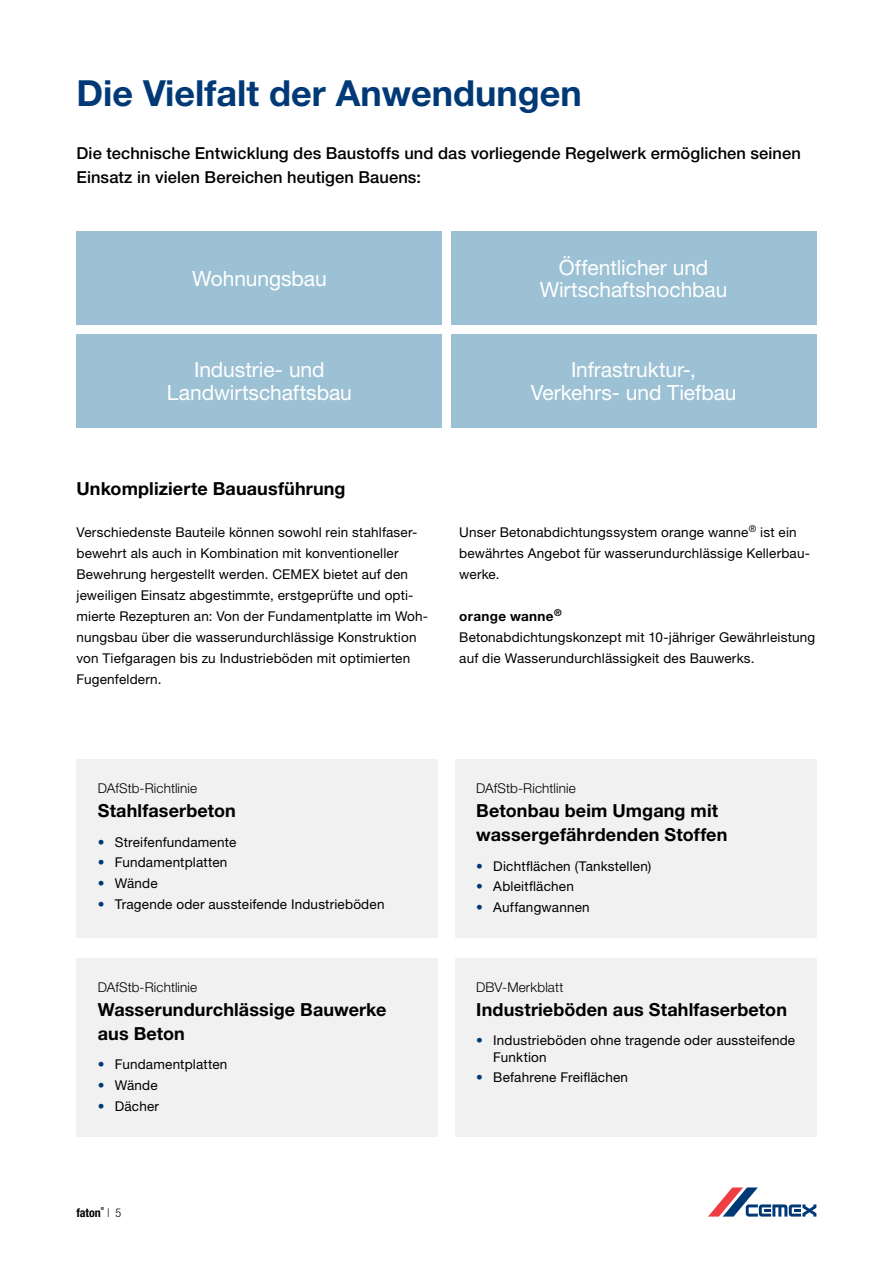
<style>
.page{position:relative;width:893px;height:1263px;background:#fff}
.page>*{position:absolute;margin:0;border:0;box-sizing:border-box;transform-origin:0 0}
.t1{font:700 36px "Helvetica Neue LT Pro";color:#003976}
.t2{font:21px/22.5px "Helvetica Neue LT Pro";letter-spacing:-.005em;color:#fff;text-align:center}
.t3{font:700 18px/24px "Helvetica Neue LT Pro";letter-spacing:.005em;color:#000}
.t4{font:500 16.5px/24px "Helvetica Neue LT Pro";letter-spacing:.005em;color:#000}
.t5{font:13.5px/21px "Helvetica Neue LT Pro";letter-spacing:.015em;color:#000}
.t6{font:300 13.5px "Helvetica Neue LT Pro";letter-spacing:.01em;color:#000}
.t7{font:700 condensed 12px "Helvetica Neue LT Pro";color:#000}
.t8{font:300 condensed 12px "Helvetica Neue LT Pro";color:#000}
.t9{font:700 4.2px "Helvetica Neue LT Pro";color:#000}
.s1{font-weight:700}
.s2{color:#003976}
</style>
<div class="page">
<svg style="left:708px;top:1187px;width:108px;height:29px"></svg>
<div style="left:77px;top:231px;width:365px;height:94px;background:#9cc1d4"></div>
<div style="left:77px;top:759px;width:361px;height:179px;background:#f1f1f2"></div>
<div style="left:77px;top:958px;width:361px;height:178px;background:#f1f1f2"></div>
<div style="left:455px;top:759px;width:361px;height:179px;background:#f1f1f2"></div>
<div style="left:455px;top:958px;width:361px;height:178px;background:#f1f1f2"></div>
<div style="left:77px;top:334px;width:365px;height:94px;background:#9cc1d4"></div>
<div style="left:451px;top:231px;width:365px;height:94px;background:#9cc1d4"></div>
<div style="left:451px;top:334px;width:365px;height:94px;background:#9cc1d4"></div>
<h1 class="t1" style="left:77px;top:71px;width:507px">Die Vielfalt der Anwendungen</h1>
<p class="t4" style="left:77px;top:140px;width:726px">Die technische Entwicklung des Baustoffs und das vorliegende Regelwerk ermöglichen seinen<br>Einsatz in vielen Bereichen heutigen Bauens:</p>
<h2 class="t2" style="left:192px;top:267px;width:136px">Wohnungsbau</h2>
<h2 class="t2" style="left:167px;top:358px;width:186px">Industrie- und<br>Landwirtschaftsbau</h2>
<h2 class="t2" style="left:540px;top:255px;width:189px">Öffentlicher und<br>Wirtschaftshochbau</h2>
<h2 class="t2" style="left:531px;top:358px;width:207px">Infrastruktur-,<br>Verkehrs- und Tiefbau</h2>
<h3 class="t3" style="left:77px;top:476px;width:271px">Unkomplizierte Bauausführung</h3>
<p class="t5" style="left:77px;top:521px;width:353px">Verschiedenste Bauteile können sowohl rein stahlfaser&shy;bewehrt als auch in Kombination mit konventioneller Bewehrung hergestellt werden. CEMEX bietet auf den jeweiligen Einsatz abgestimmte, erstgeprüfte und opti&shy;mierte Rezepturen an: Von der Fundamentplatte im Woh&shy;nungsbau über die wasserundurchlässige Konstruktion von Tiefgaragen bis zu Industrieböden mit optimierten Fugenfeldern.</p>
<p class="t5" style="left:459px;top:521px;width:352px">Unser Betonabdichtungssystem orange wanne<sup>®</sup> ist ein bewährtes Angebot für wasserundurchlässige Kellerbau&shy;werke.</p>
<p class="t5" style="left:459px;top:605px;width:357px"><span class="s1">orange wanne</span><sup>®<br></sup>Betonabdichtungskonzept mit 10-jähriger Gewährleistung auf die Wasserundurchlässigkeit des Bauwerks.</p>
<p class="t6" style="left:98px;top:780px;width:101px">DAfStb-Richtlinie</p>
<h3 class="t3" style="left:98px;top:798px;width:140px">Stahlfaserbeton</h3>
<p class="t5" style="left:98px;top:831px;width:140px"><span class="s2">•</span> Streifenfundamente</p>
<p class="t5" style="left:98px;top:852px;width:131px"><span class="s2">•</span> Fundamentplatten</p>
<p class="t5" style="left:98px;top:872px;width:61px"><span class="s2">•</span> Wände</p>
<p class="t5" style="left:98px;top:893px;width:288px"><span class="s2">•</span> Tragende oder aussteifende Industrieböden</p>
<p class="t6" style="left:98px;top:979px;width:101px">DAfStb-Richtlinie</p>
<h3 class="t3" style="left:98px;top:997px;width:290px">Wasserundurchlässige Bauwerke aus Beton</h3>
<p class="t5" style="left:98px;top:1053px;width:131px"><span class="s2">•</span> Fundamentplatten</p>
<p class="t5" style="left:98px;top:1074px;width:61px"><span class="s2">•</span> Wände</p>
<p class="t5" style="left:98px;top:1095px;width:63px"><span class="s2">•</span> Dächer</p>
<p class="t7" style="left:77px;top:1205px;width:26px">faton</p>
<p class="t9" style="left:101px;top:1206px;width:5px">®</p>
<p class="t8" style="left:107px;top:1205px;width:16px">| 5</p>
<p class="t6" style="left:476px;top:780px;width:101px">DAfStb-Richtlinie</p>
<h3 class="t3" style="left:476px;top:798px;width:253px">Betonbau beim Umgang mit wassergefährdenden Stoffen</h3>
<p class="t5" style="left:476px;top:855px;width:177px"><span class="s2">•</span> Dichtflächen (Tankstellen)</p>
<p class="t5" style="left:476px;top:876px;width:99px"><span class="s2">•</span> Ableitflächen</p>
<p class="t5" style="left:476px;top:896px;width:115px"><span class="s2">•</span> Auffangwannen</p>
<p class="t6" style="left:476px;top:979px;width:89px">DBV-Merkblatt</p>
<h3 class="t3" style="left:476px;top:997px;width:312px">Industrieböden aus Stahlfaserbeton</h3>
<p class="t5" style="left:493px;top:1032px;width:303px;line-height:16.5px;text-indent:-17px"><span class="s2">•</span> Industrieböden ohne tragende oder aussteifende<br>Funktion</p>
<p class="t5" style="left:476px;top:1067px;width:153px"><span class="s2">•</span> Befahrene Freiflächen</p>
</div>
